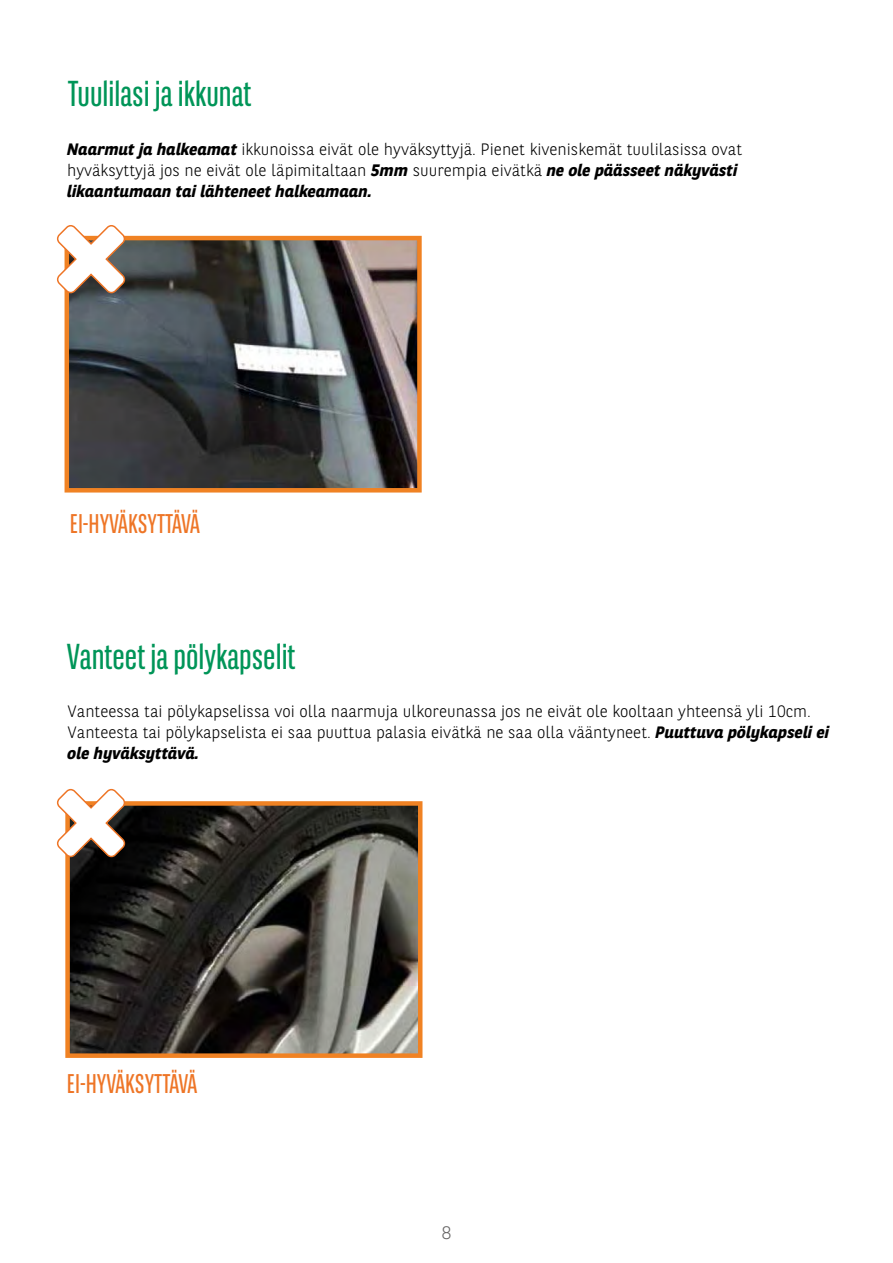
<style>
.page{position:relative;width:893px;height:1263px;background:#fff}
.page>*{position:absolute;margin:0;border:0;box-sizing:border-box;transform-origin:0 0}
.t1{font:36px "BNPP Sans Condensed";color:#009558}
.t2{font:27px "BNPP Sans Condensed";color:#ee7526}
.t3{font:300 18px "BNPP Sans";color:#646363}
.t4{font:300 16.5px/21px "BNPP Sans";color:#000}
.s1{font-weight:700;font-style:italic}
</style>
<div class="page">
<img style="left:70px;top:241px;width:347px;height:246px">
<div style="left:65px;top:236px;width:357px;height:256px;border:4px solid #f08223"></div>
<img style="left:70px;top:806px;width:347px;height:247px">
<div style="left:65px;top:801px;width:357px;height:257px;border:4px solid #f08223"></div>
<svg style="left:56px;top:788px;width:70px;height:70px"></svg>
<svg style="left:56px;top:225px;width:70px;height:69px"></svg>
<h1 class="t1" style="left:68px;top:74px;width:185px">Tuulilasi ja ikkunat</h1>
<p class="t4" style="left:67px;top:138px;width:676px"><span class="s1">Naarmut ja halkeamat</span> ikkunoissa eivät ole hyväksyttyjä. Pienet kiveniskemät tuulilasissa ovat hyväksyttyjä jos ne eivät ole läpimitaltaan <span class="s1">5mm</span> suurempia eivätkä <span class="s1">ne ole päässeet näkyvästi likaantumaan tai lähteneet halkeamaan.</span></p>
<h2 class="t2" style="left:70px;top:509px;width:132px">EI-HYVÄKSYTTÄVÄ</h2>
<h1 class="t1" style="left:67px;top:637px;width:230px">Vanteet ja pölykapselit</h1>
<p class="t4" style="left:68px;top:700px;width:763px">Vanteessa tai pölykapselissa voi olla naarmuja ulkoreunassa jos ne eivät ole kooltaan yhteensä yli 10cm.<br>Vanteesta tai pölykapselista ei saa puuttua palasia eivätkä ne saa olla vääntyneet. <span class="s1">Puuttuva pölykapseli ei ole hyväksyttävä.</span></p>
<h2 class="t2" style="left:67px;top:1069px;width:132px">EI-HYVÄKSYTTÄVÄ</h2>
<p class="t3" style="left:442px;top:1221px;width:11px">8</p>
</div>
